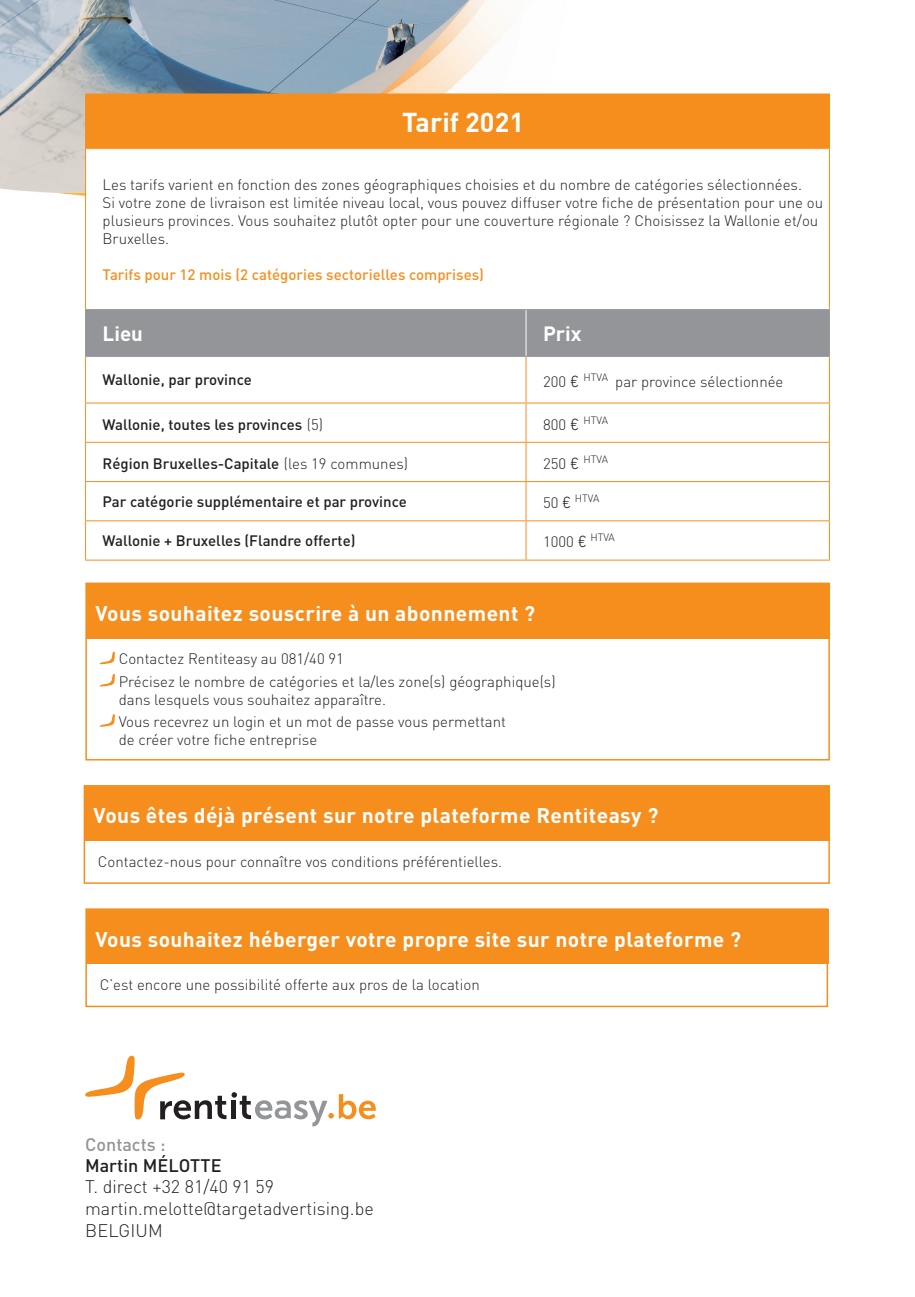
<style>
.page{position:relative;width:915px;height:1297px;background:#fff}
.page>*{position:absolute;margin:0;border:0;box-sizing:border-box;transform-origin:0 0}
.t1{font:700 27px "DIN Pro";color:#fff}
.t2{font:700 21px "DIN Pro";letter-spacing:.02em;color:#fff}
.t3{font:700 20.4px "DIN Pro";color:#fff}
.t4{font:300 18px/21.6px "DIN Pro";color:#231f20}
.t5{font:500 18px "DIN Pro";color:#231f20}
.t6{font:500 18px "DIN Pro";color:#939598}
.t7{font:300 15px/18px "DIN Pro";color:#231f20}
.t8{font:500 15px "DIN Pro";color:#231f20}
.t9{font:500 15px "DIN Pro";color:#f68e1e}
.t10{font:300 10.5px "DIN Pro";color:#231f20}
.s1{font-family:"DIN Next Rounded LT Pro";font-size:16.5px}
.s2{font-weight:300}
.s3{font-size:15px}
</style>
<div class="page">
<div style="left:86px;top:584px;width:743px;height:55px;background:#f68e1e"></div>
<div style="left:84px;top:786px;width:745px;height:55px;background:#f68e1e"></div>
<div style="left:86px;top:909px;width:741px;height:55px;background:#f68e1e"></div>
<svg style="left:85px;top:1055px;width:290px;height:71px"></svg>
<img style="left:0;top:0;width:572px;height:196px">
<div style="left:85px;top:908px;width:742px;height:99px;border:1px solid #f68e1e"></div>
<div style="left:84px;top:785px;width:745px;height:99px;border:1px solid #f68e1e"></div>
<svg style="left:99px;top:651px;width:16px;height:13px"></svg>
<svg style="left:99px;top:674px;width:16px;height:13px"></svg>
<svg style="left:99px;top:714px;width:16px;height:13px"></svg>
<div style="left:85px;top:583px;width:744px;height:177px;border:1px solid #f68e1e"></div>
<div style="left:85px;top:94px;width:744px;height:55px;background:#f68e1e"></div>
<div style="left:85px;top:149px;width:744px;height:161px;background:#fff"></div>
<div style="left:86px;top:310px;width:742px;height:46px;background:#939598"></div>
<hr style="left:85px;top:357px;width:1px;height:46px;background:#f68e1e">
<hr style="left:525px;top:357px;width:1px;height:46px;background:#f68e1e">
<hr style="left:828px;top:357px;width:1px;height:46px;background:#f68e1e">
<hr style="left:85px;top:403px;width:441px;height:1px;background:#f68e1e">
<hr style="left:85px;top:403px;width:1px;height:39px;background:#f68e1e">
<hr style="left:526px;top:403px;width:303px;height:1px;background:#f68e1e">
<hr style="left:525px;top:403px;width:1px;height:39px;background:#f68e1e">
<hr style="left:828px;top:403px;width:1px;height:39px;background:#f68e1e">
<hr style="left:85px;top:442px;width:441px;height:1px;background:#f68e1e">
<hr style="left:85px;top:443px;width:1px;height:38px;background:#f68e1e">
<hr style="left:526px;top:442px;width:303px;height:1px;background:#f68e1e">
<hr style="left:525px;top:443px;width:1px;height:38px;background:#f68e1e">
<hr style="left:828px;top:443px;width:1px;height:38px;background:#f68e1e">
<hr style="left:85px;top:481px;width:441px;height:1px;background:#f68e1e">
<hr style="left:85px;top:482px;width:1px;height:38px;background:#f68e1e">
<hr style="left:526px;top:481px;width:303px;height:1px;background:#f68e1e">
<hr style="left:525px;top:482px;width:1px;height:38px;background:#f68e1e">
<hr style="left:828px;top:482px;width:1px;height:38px;background:#f68e1e">
<hr style="left:85px;top:520px;width:441px;height:1px;background:#f68e1e">
<hr style="left:85px;top:521px;width:1px;height:39px;background:#f68e1e">
<hr style="left:526px;top:520px;width:303px;height:1px;background:#f68e1e">
<hr style="left:525px;top:521px;width:1px;height:39px;background:#f68e1e">
<hr style="left:828px;top:521px;width:1px;height:39px;background:#f68e1e">
<hr style="left:85px;top:560px;width:441px;height:1px;background:#f68e1e">
<hr style="left:526px;top:560px;width:303px;height:1px;background:#f68e1e">
<hr style="left:85px;top:149px;width:1px;height:160px;background:#f68e1e">
<hr style="left:828px;top:149px;width:1px;height:160px;background:#f68e1e">
<hr style="left:85px;top:309px;width:441px;height:1px;background:#939598">
<hr style="left:85px;top:310px;width:1px;height:46px;background:#939598">
<hr style="left:526px;top:309px;width:303px;height:1px;background:#939598">
<hr style="left:828px;top:310px;width:1px;height:46px;background:#939598">
<hr style="left:85px;top:356px;width:441px;height:1px;background:#939598">
<hr style="left:526px;top:356px;width:303px;height:1px;background:#939598">
<hr style="left:525px;top:310px;width:1px;height:46px;background:#fff">
<h1 class="t1" style="left:402px;top:104px;width:123px">Tarif 2021</h1>
<p class="t7" style="left:102px;top:175px;width:721px">Les tarifs varient en fonction des zones géographiques choisies et du nombre de catégories sélectionnées.<br>Si votre zone de livraison est limitée niveau local, vous pouvez diffuser votre fiche de présentation pour une ou plusieurs provinces. Vous souhaitez plutôt opter pour une couverture régionale ? Choisissez la Wallonie et/ou Bruxelles.</p>
<p class="t9" style="left:102px;top:264px;width:383px">Tarifs pour 12 mois (2 catégories sectorielles comprises)</p>
<h3 class="t3" style="left:102px;top:320px;width:42px">Lieu</h3>
<h3 class="t3" style="left:543px;top:320px;width:40px">Prix</h3>
<p class="t8" style="left:102px;top:370px;width:151px">Wallonie, par province</p>
<p class="t7" style="left:543px;top:371px;width:242px">200 <span class="s1">€</span> <sup>HTVA</sup> par province sélectionnée</p>
<p class="t8" style="left:102px;top:414px;width:222px">Wallonie, toutes les provinces <span class="s2">(5)</span></p>
<p class="t10" style="left:543px;top:413px;width:66px"><span class="s3">800</span> <span class="s1">€</span> HTVA</p>
<p class="t8" style="left:102px;top:453px;width:307px">Région Bruxelles-Capitale <span class="s2">(les 19 communes)</span></p>
<p class="t10" style="left:543px;top:452px;width:66px"><span class="s3">250</span> <span class="s1">€</span> HTVA</p>
<p class="t8" style="left:102px;top:491px;width:306px">Par catégorie supplémentaire et par province</p>
<p class="t10" style="left:543px;top:491px;width:58px"><span class="s3">50</span> <span class="s1">€</span> HTVA</p>
<p class="t8" style="left:102px;top:531px;width:254px">Wallonie + Bruxelles (Flandre offerte)</p>
<p class="t7" style="left:543px;top:532px;width:73px">1000 <span class="s1">€</span> <sup>HTVA</sup></p>
<h2 class="t2" style="left:95px;top:599px;width:441px">Vous souhaitez souscrire à un abonnement ?</h2>
<p class="t7" style="left:119px;top:647px;width:438px;line-height:22.2px">Contactez Rentiteasy au 081/40 91<br>Précisez le nombre de catégories et la/les zone(s) géographique(s)</p>
<p class="t7" style="left:119px;top:687px;width:389px;line-height:22.2px">dans lesquels vous souhaitez apparaître.<br>Vous recevrez un login et un mot de passe vous permettant</p>
<p class="t7" style="left:119px;top:730px;width:200px">de créer votre fiche entreprise</p>
<h2 class="t2" style="left:94px;top:801px;width:566px">Vous êtes déjà présent sur notre plateforme Rentiteasy ?</h2>
<p class="t7" style="left:98px;top:852px;width:405px">Contactez-nous pour connaître vos conditions préférentielles.</p>
<h2 class="t2" style="left:95px;top:925px;width:647px">Vous souhaitez héberger votre propre site sur notre plateforme ?</h2>
<p class="t7" style="left:100px;top:975px;width:381px">C’est encore une possibilité offerte aux pros de la location</p>
<p class="t6" style="left:85px;top:1132px;width:82px">Contacts :</p>
<p class="t5" style="left:85px;top:1153px;width:138px">Martin MÉLOTTE</p>
<p class="t4" style="left:85px;top:1175px;width:290px">T. direct +32 81/40 91 59 martin.melotte@targetadvertising.be<br>BELGIUM</p>
</div>
